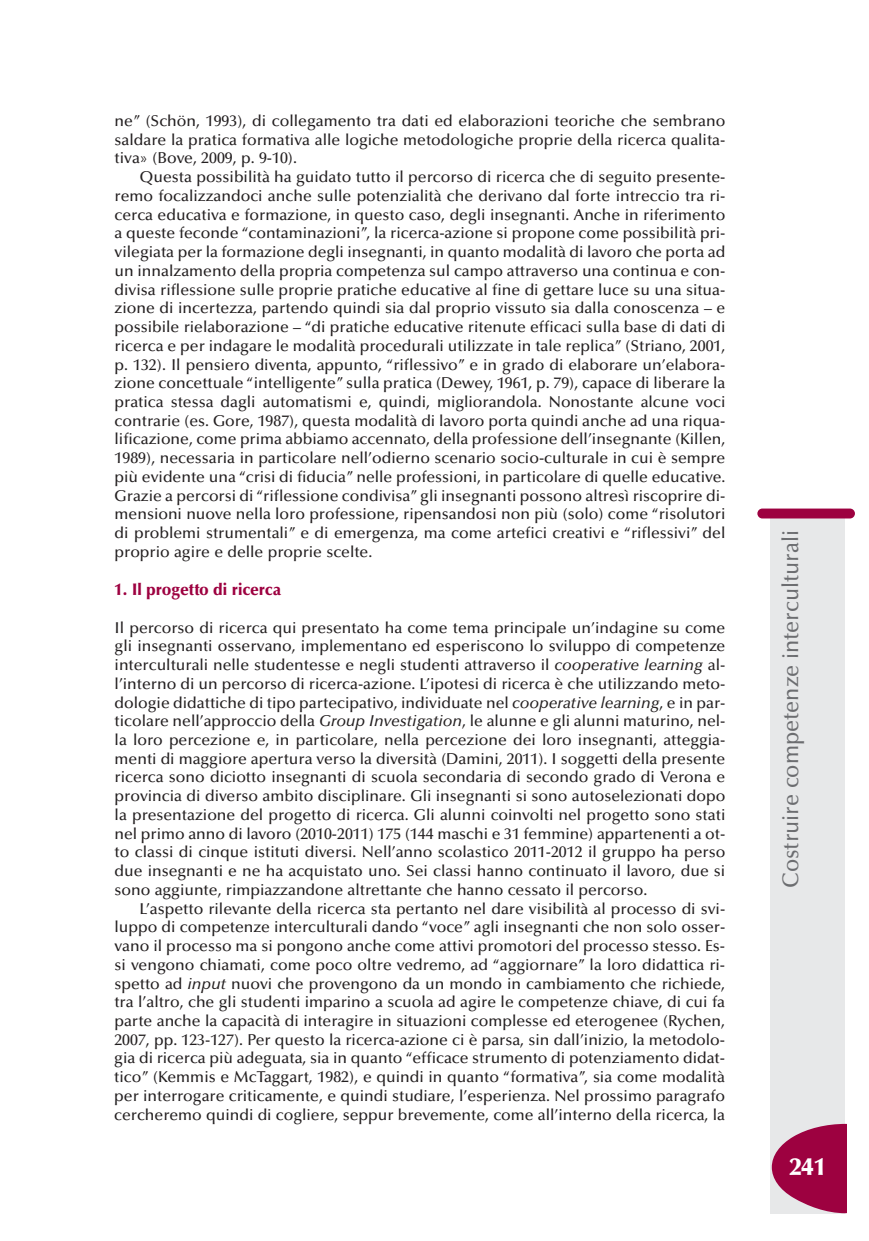
<style>
.page{position:relative;width:869px;height:1241px;background:#fff}
.page>*{position:absolute;margin:0;border:0;box-sizing:border-box;transform-origin:0 0}
.t1{font:900 24.5px "Optima";color:#fff}
.t2{font:500 22.75px "Optima";color:#6c6d70;scale:.95 1}
.t3{font:900 16.62px "Optima";color:#9d0140;scale:.95 1}
.t4{font:500 15.75px/18.7px "Optima";color:#231f20;text-align:justify}
.s1{font-style:italic}
</style>
<div class="page">
<div style="left:770px;top:516px;width:74px;height:697px;background:#e7e8e9"></div>
<div style="left:757px;top:508px;width:97px;height:10px;background:#9d0140;border-radius:5px"></div>
<svg style="left:771px;top:1123px;width:76px;height:89px"></svg>
<p class="t4" style="left:115px;top:113px;width:612px">ne” (Schön, 1993), di collegamento tra dati ed elaborazioni teoriche che sembrano saldare la pratica formativa alle logiche metodologiche proprie della ricerca qualita&shy;tiva» (Bove, 2009, p. 9-10).</p>
<p class="t4" style="left:114px;top:169px;width:612px;text-indent:25px">Questa possibilità ha guidato tutto il percorso di ricerca che di seguito presente&shy;remo focalizzandoci anche sulle potenzialità che derivano dal forte intreccio tra ri&shy;cerca educativa e formazione, in questo caso, degli insegnanti. Anche in riferimento a queste feconde “contaminazioni”, la ricerca-azione si propone come possibilità pri&shy;vilegiata per la formazione degli insegnanti, in quanto modalità di lavoro che porta ad un innalzamento della propria competenza sul campo attraverso una continua e con&shy;divisa riflessione sulle proprie pratiche educative al fine di gettare luce su una situa&shy;zione di incertezza, partendo quindi sia dal proprio vissuto sia dalla conoscenza – e possibile rielaborazione – “di pratiche educative ritenute efficaci sulla base di dati di ricerca e per indagare le modalità procedurali utilizzate in tale replica” (Striano, 2001, p. 132). Il pensiero diventa, appunto, “riflessivo” e in grado di elaborare un’elabora&shy;zione concettuale “intelligente” sulla pratica (Dewey, 1961, p. 79), capace di liberare la pratica stessa dagli automatismi e, quindi, migliorandola. Nonostante alcune voci contrarie (es. Gore, 1987), questa modalità di lavoro porta quindi anche ad una riqua&shy;lificazione, come prima abbiamo accennato, della professione dell’insegnante (Killen, 1989), necessaria in particolare nell’odierno scenario socio-culturale in cui è sempre più evidente una “crisi di fiducia” nelle professioni, in particolare di quelle educative.<br>Grazie a percorsi di “riflessione condivisa”gli insegnanti possono altresì riscoprire di&shy;mensioni nuove nella loro professione, ripensandosi non più (solo) come “risolutori di problemi strumentali” e di emergenza, ma come artefici creativi e “riflessivi” del proprio agire e delle proprie scelte.</p>
<p class="t3" style="left:115px;top:582px;width:176px">1. Il progetto di ricerca</p>
<p class="t4" style="left:114px;top:619px;width:612px">Il percorso di ricerca qui presentato ha come tema principale un’indagine su come gli insegnanti osservano, implementano ed esperiscono lo sviluppo di competenze interculturali nelle studentesse e negli studenti attraverso il <span class="s1">cooperative learning</span> al&shy;l’interno di un percorso di ricerca-azione. L’ipotesi di ricerca è che utilizzando meto&shy;dologie didattiche di tipo partecipativo, individuate nel <span class="s1">cooperative learning</span>, e in par&shy;ticolare nell’approccio della <span class="s1">Group Investigation</span>, le alunne e gli alunni maturino, nel&shy;la loro percezione e, in particolare, nella percezione dei loro insegnanti, atteggia&shy;menti di maggiore apertura verso la diversità (Damini, 2011). I soggetti della presente ricerca sono diciotto insegnanti di scuola secondaria di secondo grado di Verona e provincia di diverso ambito disciplinare. Gli insegnanti si sono autoselezionati dopo la presentazione del progetto di ricerca. Gli alunni coinvolti nel progetto sono stati nel primo anno di lavoro (2010-2011) 175 (144 maschi e 31 femmine) appartenenti a ot&shy;to classi di cinque istituti diversi. Nell’anno scolastico 2011-2012 il gruppo ha perso due insegnanti e ne ha acquistato uno. Sei classi hanno continuato il lavoro, due si sono aggiunte, rimpiazzandone altrettante che hanno cessato il percorso.</p>
<p class="t4" style="left:114px;top:900px;width:612px;text-indent:25px">L’aspetto rilevante della ricerca sta pertanto nel dare visibilità al processo di svi&shy;luppo di competenze interculturali dando “voce” agli insegnanti che non solo osser&shy;vano il processo ma si pongono anche come attivi promotori del processo stesso. Es&shy;si vengono chiamati, come poco oltre vedremo, ad “aggiornare” la loro didattica ri&shy;spetto ad <span class="s1">input</span> nuovi che provengono da un mondo in cambiamento che richiede, tra l’altro, che gli studenti imparino a scuola ad agire le competenze chiave, di cui fa parte anche la capacità di interagire in situazioni complesse ed eterogenee (Rychen, 2007, pp. 123-127). Per questo la ricerca-azione ci è parsa, sin dall’inizio, la metodolo&shy;gia di ricerca più adeguata, sia in quanto “efficace strumento di potenziamento didat&shy;tico” (Kemmis e McTaggart, 1982), e quindi in quanto “formativa”, sia come modalità per interrogare criticamente, e quindi studiare, l’esperienza. Nel prossimo paragrafo cercheremo quindi di cogliere, seppur brevemente, come all’interno della ricerca, la</p>
<h2 class="t2" style="left:781px;top:887px;width:378px;rotate:-90deg">Costruire competenze interculturali</h2>
<h1 class="t1" style="left:789px;top:1156px;width:38px">241</h1>
</div>
